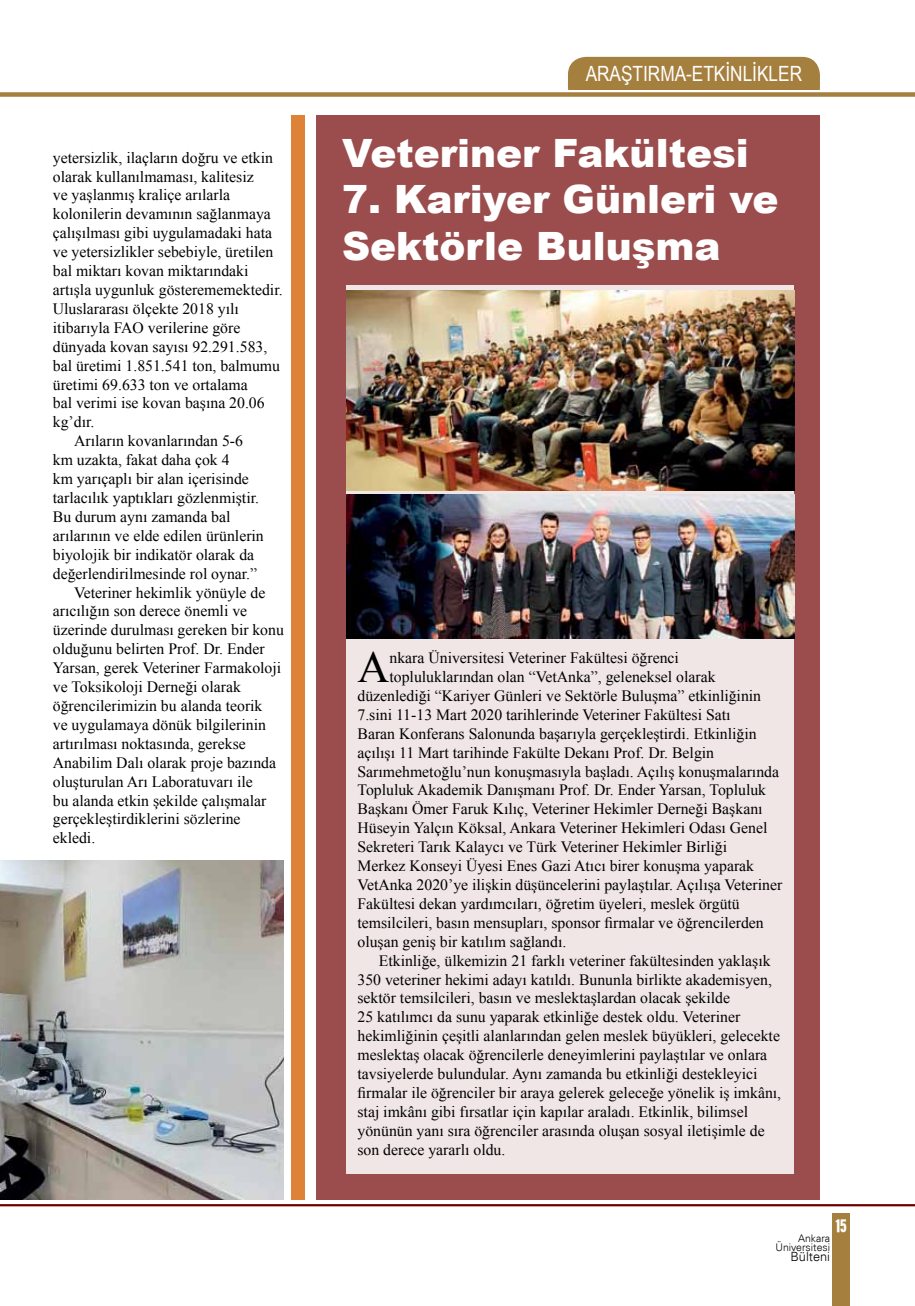
<style>
.page{position:relative;width:915px;height:1306px;background:#fff}
.page>*{position:absolute;margin:0;border:0;box-sizing:border-box;transform-origin:0 0}
.t1{font:44.25px "Times New Roman";color:#000}
.t2{font:900 39px/46.5px "Arial";color:#fff}
.t3{font:21px "Arial Narrow";color:#fff}
.t4{font:18px "Interstate Black Compressed TR";color:#fff}
.t5{font:15.75px "Times New Roman";color:#000}
.t6{font:300 12.75px "Univers LT Std 45";color:#000}
.t7{font:300 10.5px/9px "Univers LT Std 45";color:#000;text-align:right}
</style>
<div class="page">
<div style="left:291px;top:115px;width:13px;height:1084px;background:#dd8237"></div>
<div style="left:316px;top:115px;width:503px;height:1084px;background:#9b4d4d"></div>
<img style="left:0;top:860px;width:284px;height:339px">
<div style="left:567px;top:57px;width:252px;height:49px;background:#a57f3e;border-radius:18px"></div>
<div style="left:412px;top:90px;width:453px;height:19px;background:#fff"></div>
<div style="left:832px;top:1213px;width:17px;height:92px;background:#a57f3e"></div>
<div style="left:0;top:92px;width:914px;height:5px;background:#a57f3e"></div>
<hr style="left:0;top:1204px;width:914px;height:2px;background:#700000">
<div style="left:346px;top:285px;width:448px;height:887px;background:#f1e6e6"></div>
<img style="left:346px;top:290px;width:448px;height:200px">
<img style="left:346px;top:494px;width:448px;height:144px">
<p class="t5" style="left:53px;top:148px;width:222px">yetersizlik, ilaçların doğru ve etkin</p>
<p class="t5" style="left:53px;top:167px;width:202px">olarak kullanılmaması, kalitesiz</p>
<p class="t5" style="left:53px;top:186px;width:179px">ve yaşlanmış kraliçe arılarla</p>
<p class="t5" style="left:53px;top:205px;width:219px">kolonilerin devamının sağlanmaya</p>
<p class="t5" style="left:53px;top:224px;width:221px">çalışılması gibi uygulamadaki hata</p>
<p class="t5" style="left:53px;top:243px;width:222px">ve yetersizlikler sebebiyle, üretilen</p>
<p class="t5" style="left:53px;top:262px;width:197px">bal miktarı kovan miktarındaki</p>
<p class="t5" style="left:53px;top:280px;width:231px">artışla uygunluk gösterememektedir.</p>
<p class="t5" style="left:53px;top:299px;width:187px">Uluslararası ölçekte 2018 yılı</p>
<p class="t5" style="left:53px;top:318px;width:189px">itibarıyla FAO verilerine göre</p>
<p class="t5" style="left:53px;top:337px;width:216px">dünyada kovan sayısı 92.291.583,</p>
<p class="t5" style="left:53px;top:356px;width:229px">bal üretimi 1.851.541 ton, balmumu</p>
<p class="t5" style="left:53px;top:375px;width:196px">üretimi 69.633 ton ve ortalama</p>
<p class="t5" style="left:53px;top:394px;width:213px">bal verimi ise kovan başına 20.06</p>
<p class="t5" style="left:53px;top:413px;width:43px">kg’dır.</p>
<p class="t5" style="left:74px;top:432px;width:170px">Arıların kovanlarından 5-6</p>
<p class="t5" style="left:53px;top:451px;width:178px">km uzakta, fakat daha çok 4</p>
<p class="t5" style="left:53px;top:469px;width:197px">km yarıçaplı bir alan içerisinde</p>
<p class="t5" style="left:53px;top:488px;width:208px">tarlacılık yaptıkları gözlenmiştir.</p>
<p class="t5" style="left:53px;top:507px;width:179px">Bu durum aynı zamanda bal</p>
<p class="t5" style="left:53px;top:526px;width:212px">arılarının ve elde edilen ürünlerin</p>
<p class="t5" style="left:53px;top:545px;width:203px">biyolojik bir indikatör olarak da</p>
<p class="t5" style="left:53px;top:564px;width:206px">değerlendirilmesinde rol oynar.”</p>
<p class="t5" style="left:74px;top:583px;width:193px">Veteriner hekimlik yönüyle de</p>
<p class="t5" style="left:53px;top:602px;width:196px">arıcılığın son derece önemli ve</p>
<p class="t5" style="left:53px;top:621px;width:232px">üzerinde durulması gereken bir konu</p>
<p class="t5" style="left:53px;top:640px;width:213px">olduğunu belirten Prof. Dr. Ender</p>
<p class="t5" style="left:53px;top:658px;width:230px">Yarsan, gerek Veteriner Farmakoloji</p>
<p class="t5" style="left:53px;top:677px;width:190px">ve Toksikoloji Derneği olarak</p>
<p class="t5" style="left:53px;top:696px;width:211px">öğrencilerimizin bu alanda teorik</p>
<p class="t5" style="left:53px;top:715px;width:215px">ve uygulamaya dönük bilgilerinin</p>
<p class="t5" style="left:53px;top:734px;width:194px">artırılması noktasında, gerekse</p>
<p class="t5" style="left:53px;top:753px;width:225px">Anabilim Dalı olarak proje bazında</p>
<p class="t5" style="left:53px;top:772px;width:201px">oluşturulan Arı Laboratuvarı ile</p>
<p class="t5" style="left:53px;top:791px;width:215px">bu alanda etkin şekilde çalışmalar</p>
<p class="t5" style="left:53px;top:810px;width:189px">gerçekleştirdiklerini sözlerine</p>
<p class="t5" style="left:53px;top:829px;width:44px">ekledi.</p>
<h3 class="t3" style="left:585px;top:62px;width:218px">ARAŞTIRMA-ETKİNLİKLER</h3>
<h2 class="t2" style="left:342px;top:130px;width:408px">Veteriner Fakültesi</h2>
<h2 class="t2" style="left:342px;top:176px;width:437px">7. Kariyer Günleri ve<br>Sektörle Buluşma</h2>
<h1 class="t1" style="left:357px;top:641px;width:33px">A</h1>
<p class="t5" style="left:389px;top:648px;width:291px">nkara Üniversitesi Veteriner Fakültesi öğrenci</p>
<p class="t5" style="left:389px;top:667px;width:327px">topluluklarından olan “VetAnka”, geleneksel olarak</p>
<p class="t5" style="left:357px;top:686px;width:405px">düzenlediği “Kariyer Günleri ve Sektörle Buluşma” etkinliğinin</p>
<p class="t5" style="left:357px;top:705px;width:374px">7.sini 11-13 Mart 2020 tarihlerinde Veteriner Fakültesi Satı</p>
<p class="t5" style="left:357px;top:724px;width:400px">Baran Konferans Salonunda başarıyla gerçekleştirdi. Etkinliğin</p>
<p class="t5" style="left:357px;top:743px;width:358px">açılışı 11 Mart tarihinde Fakülte Dekanı Prof. Dr. Belgin</p>
<p class="t5" style="left:357px;top:762px;width:423px">Sarımehmetoğlu’nun konuşmasıyla başladı. Açılış konuşmalarında</p>
<p class="t5" style="left:357px;top:781px;width:410px">Topluluk Akademik Danışmanı Prof. Dr. Ender Yarsan, Topluluk</p>
<p class="t5" style="left:357px;top:800px;width:406px">Başkanı Ömer Faruk Kılıç, Veteriner Hekimler Derneği Başkanı</p>
<p class="t5" style="left:357px;top:819px;width:411px">Hüseyin Yalçın Köksal, Ankara Veteriner Hekimleri Odası Genel</p>
<p class="t5" style="left:357px;top:837px;width:371px">Sekreteri Tarık Kalaycı ve Türk Veteriner Hekimler Birliği</p>
<p class="t5" style="left:357px;top:856px;width:398px">Merkez Konseyi Üyesi Enes Gazi Atıcı birer konuşma yaparak</p>
<p class="t5" style="left:357px;top:875px;width:426px">VetAnka 2020’ye ilişkin düşüncelerini paylaştılar. Açılışa Veteriner</p>
<p class="t5" style="left:357px;top:894px;width:384px">Fakültesi dekan yardımcıları, öğretim üyeleri, meslek örgütü</p>
<p class="t5" style="left:357px;top:913px;width:407px">temsilcileri, basın mensupları, sponsor firmalar ve öğrencilerden</p>
<p class="t5" style="left:357px;top:932px;width:210px">oluşan geniş bir katılım sağlandı.</p>
<p class="t5" style="left:378px;top:951px;width:393px">Etkinliğe, ülkemizin 21 farklı veteriner fakültesinden yaklaşık</p>
<p class="t5" style="left:357px;top:970px;width:416px">350 veteriner hekimi adayı katıldı. Bununla birlikte akademisyen,</p>
<p class="t5" style="left:357px;top:989px;width:374px">sektör temsilcileri, basın ve meslektaşlardan olacak şekilde</p>
<p class="t5" style="left:357px;top:1008px;width:384px">25 katılımcı da sunu yaparak etkinliğe destek oldu. Veteriner</p>
<p class="t5" style="left:357px;top:1026px;width:424px">hekimliğinin çeşitli alanlarından gelen meslek büyükleri, gelecekte</p>
<p class="t5" style="left:357px;top:1045px;width:411px">meslektaş olacak öğrencilerle deneyimlerini paylaştılar ve onlara</p>
<p class="t5" style="left:357px;top:1064px;width:401px">tavsiyelerde bulundular. Aynı zamanda bu etkinliği destekleyici</p>
<p class="t5" style="left:357px;top:1083px;width:425px">firmalar ile öğrenciler bir araya gelerek geleceğe yönelik iş imkânı,</p>
<p class="t5" style="left:357px;top:1102px;width:392px">staj imkânı gibi fırsatlar için kapılar araladı. Etkinlik, bilimsel</p>
<p class="t5" style="left:357px;top:1121px;width:408px">yönünün yanı sıra öğrenciler arasında oluşan sosyal iletişimle de</p>
<p class="t5" style="left:357px;top:1140px;width:149px">son derece yararlı oldu.</p>
<p class="t4" style="left:835px;top:1215px;width:13px">15</p>
<p class="t7" style="left:775px;top:1233px;width:56px">Ankara<br>Üniversitesi</p>
<p class="t6" style="left:790px;top:1248px;width:41px">Bülteni</p>
</div>
